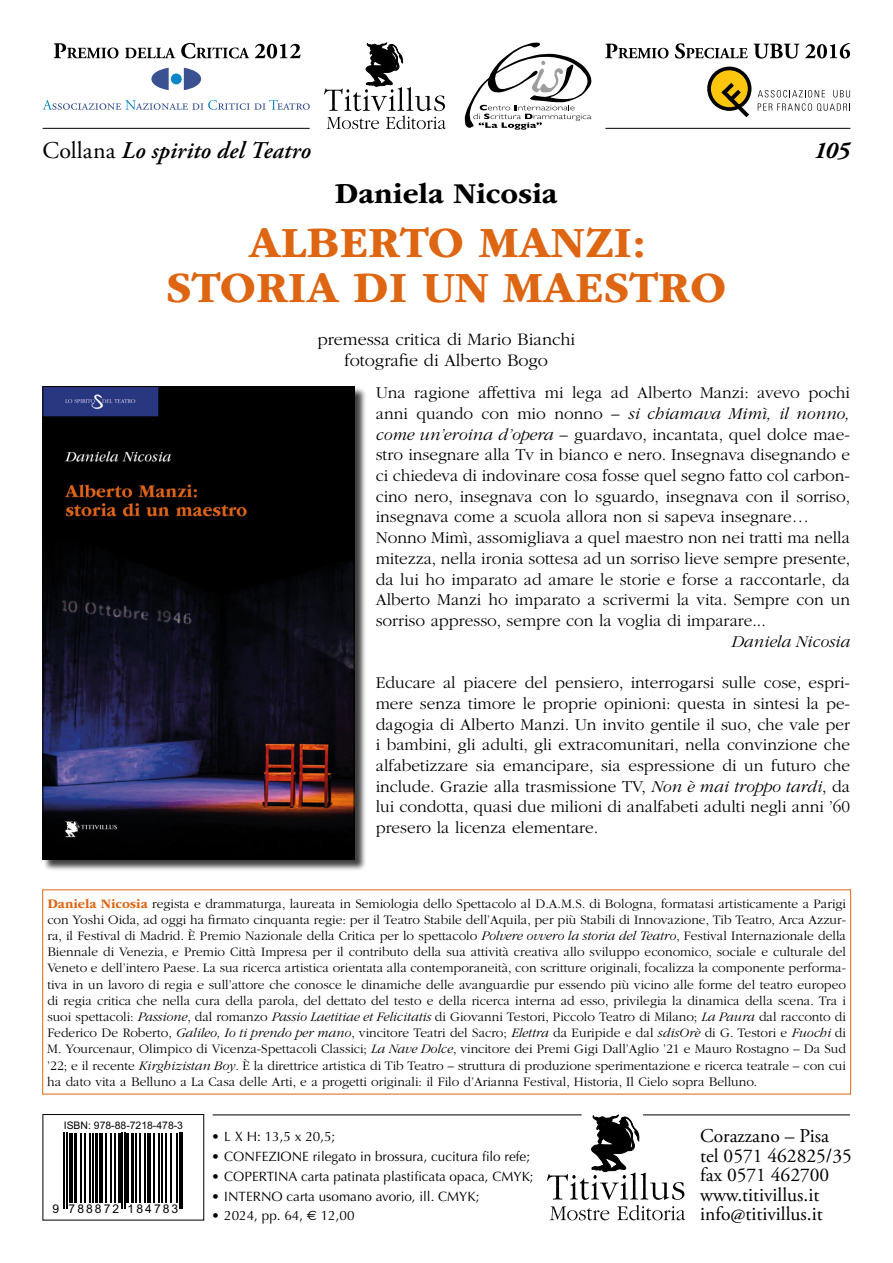
<style>
.page{position:relative;width:893px;height:1263px;background:#fff}
.page>*{position:absolute;margin:0;border:0;box-sizing:border-box;transform-origin:0 0}
.t1{font:700 45px/45px "ITC Garamond Std";color:#de6511;text-align:center}
.t2{font:700 30px "ITC Garamond Std";color:#000}
.t3{font:italic 600 24px "Adobe Garamond Pro";letter-spacing:.005em;color:#000}
.t4{font:italic 700 24px "Adobe Garamond Pro";color:#000}
.t5{font:19.5px/19.5px "Adobe Garamond Pro";color:#000}
.t6{font:300 18px/21.6px "ITC Garamond Std";color:#000;text-align:center}
.t7{font:300 17.25px/20.7px "ITC Garamond Std";color:#000}
.t8{font:italic 300 17.25px "ITC Garamond Std";color:#000}
.t9{font:300 13.5px/16.2px "ITC Garamond Std";color:#000;text-align:justify}
.t10{font:13.5px "Optima";color:#000}
.t11{font:12.15px "Arial";letter-spacing:.17em;color:#000}
.t12{font:10.35px "Arial";color:#000}
.s1{font-weight:400;font-style:normal}
.s2{font-style:italic}
.s3{font-weight:700;color:#de6511}
.s4{font-family:"Euro Sans"}
</style>
<div class="page">
<svg style="left:707px;top:67px;width:44px;height:44px"></svg>
<div style="left:711px;top:70px;width:37px;height:37px;background:#fcc50e;border-radius:50%"></div>
<svg style="left:758px;top:90px;width:67px;height:7px"></svg>
<svg style="left:833px;top:90px;width:17px;height:7px"></svg>
<svg style="left:758px;top:103px;width:92px;height:8px"></svg>
<svg style="left:721px;top:83px;width:28px;height:34px"></svg>
<svg style="left:605px;top:43px;width:245px;height:16px"></svg>
<svg style="left:43px;top:100px;width:267px;height:10px"></svg>
<svg style="left:151px;top:68px;width:18px;height:22px"></svg>
<svg style="left:184px;top:68px;width:17px;height:22px"></svg>
<div style="left:171px;top:74px;width:11px;height:10px;background:#0085c7;border-radius:50%"></div>
<svg style="left:54px;top:43px;width:247px;height:16px"></svg>
<svg style="left:465px;top:43px;width:127px;height:87px"></svg>
<svg style="left:324px;top:43px;width:122px;height:86px"></svg>
<hr style="left:43px;top:128px;width:266px;height:1px;background:#000">
<hr style="left:606px;top:128px;width:244px;height:1px;background:#000">
<hr style="left:64px;top:1132px;width:1px;height:77px;background:#000">
<hr style="left:66px;top:1132px;width:2px;height:77px;background:#000">
<hr style="left:69px;top:1132px;width:4px;height:70px;background:#000">
<hr style="left:74px;top:1132px;width:2px;height:70px;background:#000">
<hr style="left:80px;top:1132px;width:1px;height:70px;background:#000">
<hr style="left:84px;top:1132px;width:1px;height:70px;background:#000">
<hr style="left:89px;top:1132px;width:1px;height:70px;background:#000">
<hr style="left:93px;top:1132px;width:1px;height:70px;background:#000">
<hr style="left:95px;top:1132px;width:3px;height:70px;background:#000">
<hr style="left:99px;top:1132px;width:4px;height:70px;background:#000">
<hr style="left:105px;top:1132px;width:1px;height:70px;background:#000">
<hr style="left:110px;top:1132px;width:2px;height:70px;background:#000">
<hr style="left:114px;top:1132px;width:1px;height:70px;background:#000">
<hr style="left:118px;top:1132px;width:2px;height:70px;background:#000">
<hr style="left:122px;top:1132px;width:1px;height:77px;background:#000">
<hr style="left:124px;top:1132px;width:1px;height:77px;background:#000">
<hr style="left:127px;top:1132px;width:2px;height:70px;background:#000">
<hr style="left:132px;top:1132px;width:2px;height:70px;background:#000">
<hr style="left:135px;top:1132px;width:2px;height:70px;background:#000">
<hr style="left:139px;top:1132px;width:1px;height:70px;background:#000">
<hr style="left:144px;top:1132px;width:1px;height:70px;background:#000">
<hr style="left:147px;top:1132px;width:3px;height:70px;background:#000">
<hr style="left:153px;top:1132px;width:1px;height:70px;background:#000">
<hr style="left:158px;top:1132px;width:1px;height:70px;background:#000">
<hr style="left:162px;top:1132px;width:1px;height:70px;background:#000">
<hr style="left:166px;top:1132px;width:1px;height:70px;background:#000">
<hr style="left:171px;top:1132px;width:1px;height:70px;background:#000">
<hr style="left:177px;top:1132px;width:1px;height:70px;background:#000">
<hr style="left:179px;top:1132px;width:2px;height:77px;background:#000">
<hr style="left:182px;top:1132px;width:1px;height:77px;background:#000">
<div style="left:43px;top:1114px;width:161px;height:106px;border:1px solid #000"></div>
<hr style="left:213px;top:1114px;width:368px;height:1px;background:#000">
<hr style="left:643px;top:1114px;width:207px;height:1px;background:#000">
<svg style="left:547px;top:1115px;width:138px;height:105px"></svg>
<div style="left:43px;top:387px;width:323px;height:484px;background:#000;opacity:.75"></div>
<img style="left:45px;top:388px;width:307px;height:469px">
<div style="left:43px;top:386px;width:311px;height:473px;border:1px solid #000"></div>
<h3 class="t3" style="left:43px;top:137px;width:270px"><span class="s1">Collana</span> Lo spirito del Teatro</h3>
<h3 class="t4" style="left:814px;top:137px;width:38px">105</h3>
<h2 class="t2" style="left:335px;top:176px;width:225px">Daniela Nicosia</h2>
<h1 class="t1" style="left:166px;top:220px;width:562px">ALBERTO MANZI:<br>STORIA DI UN MAESTRO</h1>
<h3 class="t6" style="left:317px;top:329px;width:259px">premessa critica di Mario Bianchi fotografie di Alberto Bogo</h3>
<p class="t7" style="left:376px;top:383px;width:476px">Una ragione affettiva mi lega ad Alberto Manzi: avevo pochi anni quando con mio nonno – <span class="s2">si chiamava Mimì, il nonno, come un’eroina d’opera</span> – guardavo, incantata, quel dolce mae&shy;stro insegnare alla Tv in bianco e nero. Insegnava disegnando e ci chiedeva di indovinare cosa fosse quel segno fatto col carbon&shy;cino nero, insegnava con lo sguardo, insegnava con il sorriso, insegnava come a scuola allora non si sapeva insegnare… Nonno Mimì, assomigliava a quel maestro non nei tratti ma nella mitezza, nella ironia sottesa ad un sorriso lieve sempre presente, da lui ho imparato ad amare le storie e forse a raccontarle, da Alberto Manzi ho imparato a scrivermi la vita. Sempre con un sorriso appresso, sempre con la voglia di imparare...</p>
<p class="t8" style="left:731px;top:632px;width:120px">Daniela Nicosia</p>
<p class="t7" style="left:376px;top:672px;width:476px;text-align:justify">Educare al piacere del pensiero, interrogarsi sulle cose, espri&shy;mere senza timore le proprie opinioni: questa in sintesi la pe&shy;dagogia di Alberto Manzi. Un invito gentile il suo, che vale per i bambini, gli adulti, gli extracomunitari, nella convinzione che alfabetizzare sia emancipare, sia espressione di un futuro che include. Grazie alla trasmissione TV, <span class="s2">Non è mai troppo tardi</span>, da lui condotta, quasi due milioni di analfabeti adulti negli anni ’60 presero la licenza elementare.</p>
<p class="t9" style="left:47px;top:895px;width:800px"><span class="s3">Daniela Nicosia</span> regista e drammaturga, laureata in Semiologia dello Spettacolo al D.A.M.S. di Bologna, formatasi artisticamente a Parigi con Yoshi Oida, ad oggi ha firmato cinquanta regie: per il Teatro Stabile dell’Aquila, per più Stabili di Innovazione, Tib Teatro, Arca Azzur&shy;ra, il Festival di Madrid. È Premio Nazionale della Critica per lo spettacolo <span class="s2">Polvere ovvero la storia del Teatro</span>, Festival Internazionale della Biennale di Venezia, e Premio Città Impresa per il contributo della sua attività creativa allo sviluppo economico, sociale e culturale del Veneto e dell’intero Paese. La sua ricerca artistica orientata alla contemporaneità, con scritture originali, focalizza la componente performa&shy;tiva in un lavoro di regia e sull’attore che conosce le dinamiche delle avanguardie pur essendo più vicino alle forme del teatro europeo di regia critica che nella cura della parola, del dettato del testo e della ricerca interna ad esso, privilegia la dinamica della scena. Tra i suoi spettacoli: <span class="s2">Passione</span>, dal romanzo <span class="s2">Passio Laetitiae et Felicitatis</span> di Giovanni Testori, Piccolo Teatro di Milano; <span class="s2">La Paura</span> dal racconto di Federico De Roberto, <span class="s2">Galileo, Io ti prendo per mano</span>, vincitore Teatri del Sacro; <span class="s2">Elettra</span> da Euripide e dal <span class="s2">sdisOrè</span> di G. Testori e <span class="s2">Fuochi</span> di M. Yourcenaur, Olimpico di Vicenza-Spettacoli Classici; <span class="s2">La Nave Dolce</span>, vincitore dei Premi Gigi Dall’Aglio ’21 e Mauro Rostagno – Da Sud ’22; e il recente <span class="s2">Kirghizistan Boy</span>. È la direttrice artistica di Tib Teatro – struttura di produzione sperimentazione e ricerca teatrale – con cui ha dato vita a Belluno a La Casa delle Arti, e a progetti originali: il Filo d’Arianna Festival, Historia, Il Cielo sopra Belluno.</p>
<p class="t12" style="left:64px;top:1118px;width:121px">ISBN: 978-88-7218-478-3</p>
<p class="t11" style="left:52px;top:1200px;width:127px">9 788872 184783</p>
<p class="t10" style="left:212px;top:1128px;width:125px">• L X H: 13,5 x 20,5;</p>
<p class="t10" style="left:212px;top:1148px;width:320px">• CONFEZIONE rilegato in brossura, cucitura filo refe;</p>
<p class="t10" style="left:212px;top:1168px;width:324px">• COPERTINA carta patinata plastificata opaca, CMYK;</p>
<p class="t10" style="left:212px;top:1188px;width:269px">• INTERNO carta usomano avorio, ill. CMYK;</p>
<p class="t10" style="left:212px;top:1208px;width:144px">• 2024, pp. 64, <span class="s4">E</span> 12,00</p>
<h3 class="t5" style="left:700px;top:1127px;width:153px">Corazzano – Pisa tel 0571 462825/35 fax 0571 462700 www.titivillus.it info@titivillus.it</h3>
</div>
